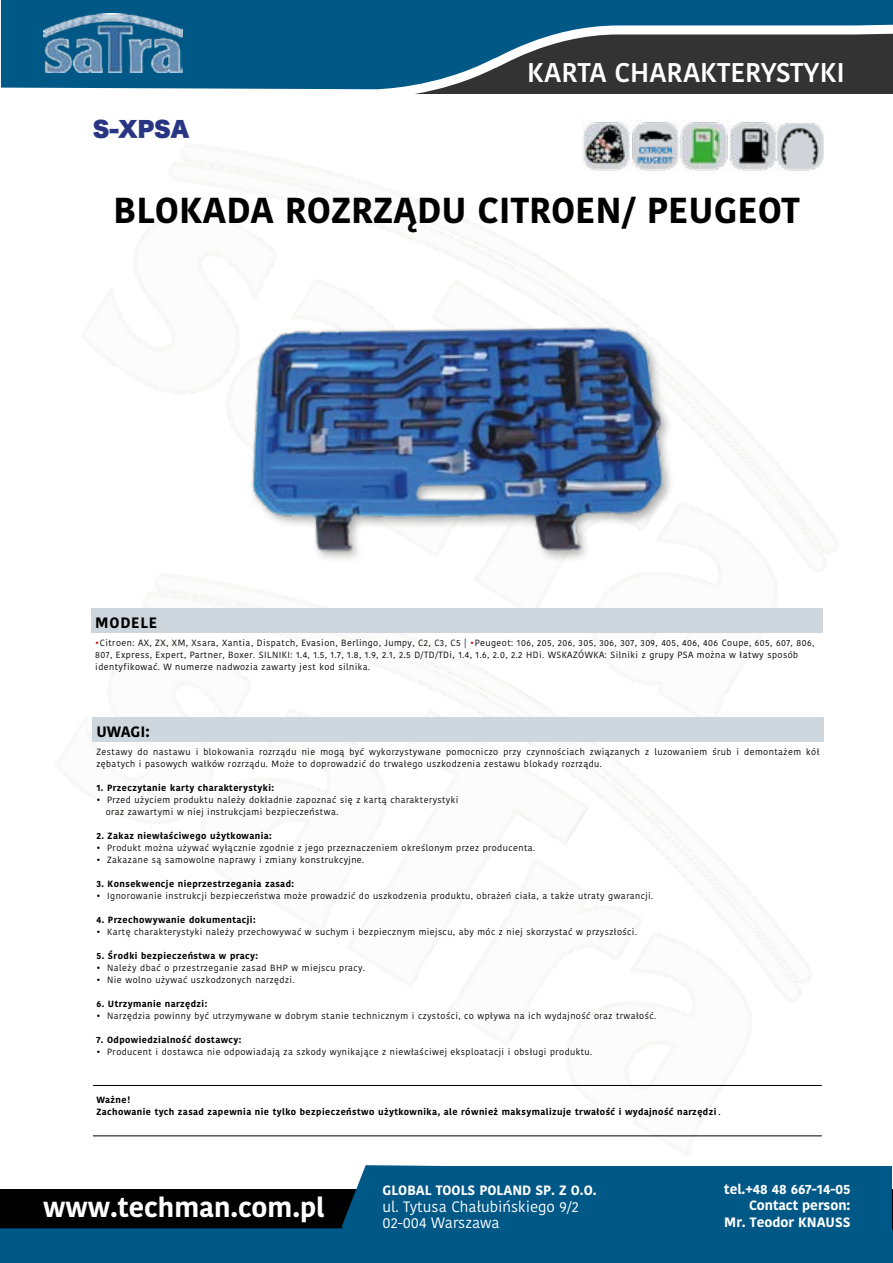
<style>
.page{position:relative;width:893px;height:1263px;background:#fff}
.page>*{position:absolute;margin:0;border:0;box-sizing:border-box;transform-origin:0 0}
.t1{font:700 36px "Kohinoor Telugu";color:#000}
.t2{font:600 27px "Kohinoor Bangla";color:#fff}
.t3{font:700 27px "Kohinoor Telugu";color:#fff}
.t4{font:21px "Hiragino Sans W9";color:#283583}
.t5{font:15px/16.5px "Kohinoor Telugu";color:#fff}
.t6{font:700 15px "Kohinoor Telugu";letter-spacing:.05em;color:#000}
.t7{font:700 13.5px/16.5px "Kohinoor Telugu";color:#fff;text-align:right}
.t8{font:9px/12px "Kohinoor Telugu";letter-spacing:.05em;color:#000}
.t9{font:700 9px/12px "Kohinoor Telugu";letter-spacing:.05em;color:#000}
.s1{color:#cd1719}
.s2{font-family:"Courier New"}
</style>
<div class="page">
<img style="left:582px;top:120px;width:197px;height:50px">
<img style="left:629px;top:164px;width:47px;height:7px">
<img style="left:629px;top:146px;width:47px;height:18px">
<img style="left:774px;top:124px;width:50px;height:47px">
<img style="left:229px;top:317px;width:449px;height:243px">
<div style="left:91px;top:608px;width:732px;height:24px;background:#ccd6dc"></div>
<div style="left:92px;top:717px;width:732px;height:24px;background:#ced7dd"></div>
<hr style="left:93px;top:1135px;width:729px;height:1px;background:#000">
<hr style="left:93px;top:1085px;width:729px;height:1px;background:#000">
<div style="left:0;top:1189px;width:407px;height:58px;background:#000"></div>
<hr style="left:891px;top:1189px;width:2px;height:58px;background:#000">
<div style="left:0;top:1228px;width:893px;height:35px;background:#005887"></div>
<svg style="left:342px;top:1165px;width:99px;height:90px;background:#16628b"></svg>
<div style="left:405px;top:1166px;width:487px;height:97px;background:#005887"></div>
<svg style="left:0;top:0;width:893px;height:94px;background:#265b78"></svg>
<img style="left:43px;top:14px;width:140px;height:58px">
<h3 class="t4" style="left:93px;top:118px;width:98px">S-XPSA</h3>
<h2 class="t2" style="left:527px;top:50px;width:319px">KARTA CHARAKTERYSTYKI</h2>
<h1 class="t1" style="left:114px;top:189px;width:688px">BLOKADA ROZRZĄDU CITROEN/ PEUGEOT</h1>
<h3 class="t6" style="left:95px;top:614px;width:63px">MODELE</h3>
<p class="t8" style="left:95px;top:637px;width:720px"><span class="s1">•</span>Citroen: AX, ZX, XM, Xsara, Xantia, Dispatch, Evasion, Berlingo, Jumpy, C2, C3, C5 | <span class="s1">•</span>Peugeot: 106, 205, 206, 305, 306, 307, 309, 405, 406, 406 Coupe, 605, 607, 806,<br>807, Express, Expert, Partner, Boxer. SILNIKI: 1.4, 1.5, 1.7, 1.8, 1.9, 2.1, 2.5 D/TD/TDi, 1.4, 1.6, 2.0, 2.2 HDi. WSKAZÓWKA: Silniki z grupy PSA można w łatwy sposób identyfikować. W numerze nadwozia zawarty jest kod silnika.</p>
<h3 class="t6" style="left:96px;top:723px;width:55px">UWAGI:</h3>
<p class="t8" style="left:96px;top:746px;width:724px">Zestawy do nastawu i blokowania rozrządu nie mogą być wykorzystywane pomocniczo przy czynnościach związanych z luzowaniem śrub i demontażem kół zębatych i pasowych wałków rozrządu. Może to doprowadzić do trwałego uszkodzenia zestawu blokady rozrządu.</p>
<p class="t9" style="left:96px;top:782px;width:179px">1. Przeczytanie karty charakterystyki:</p>
<p class="t8" style="left:106px;top:794px;width:354px;text-indent:-9px">• Przed użyciem produktu należy dokładnie zapoznać się z kartą charakterystyki oraz zawartymi w niej instrukcjami bezpieczeństwa.</p>
<p class="t9" style="left:96px;top:830px;width:177px">2. Zakaz niewłaściwego użytkowania:</p>
<p class="t8" style="left:96px;top:842px;width:440px">• Produkt można używać wyłącznie zgodnie z jego przeznaczeniem określonym przez producenta.</p>
<p class="t8" style="left:96px;top:854px;width:269px">• Zakazane są samowolne naprawy i zmiany konstrukcyjne.</p>
<p class="t9" style="left:96px;top:878px;width:199px">3. Konsekwencje nieprzestrzegania zasad:</p>
<p class="t8" style="left:96px;top:890px;width:558px">• Ignorowanie instrukcji bezpieczeństwa może prowadzić do uszkodzenia produktu, obrażeń ciała, a także utraty gwarancji.</p>
<p class="t9" style="left:96px;top:914px;width:161px">4. Przechowywanie dokumentacji:</p>
<p class="t8" style="left:96px;top:926px;width:542px">• Kartę charakterystyki należy przechowywać w suchym i bezpiecznym miejscu, aby móc z niej skorzystać w przyszłości.</p>
<p class="t9" style="left:96px;top:950px;width:163px">5. Środki bezpieczeństwa w pracy:</p>
<p class="t8" style="left:96px;top:962px;width:270px">• Należy dbać o przestrzeganie zasad BHP w miejscu pracy.</p>
<p class="t8" style="left:96px;top:974px;width:200px">• Nie wolno używać uszkodzonych narzędzi.</p>
<p class="t9" style="left:96px;top:998px;width:112px">6. Utrzymanie narzędzi:</p>
<p class="t8" style="left:96px;top:1010px;width:561px">• Narzędzia powinny być utrzymywane w dobrym stanie technicznym i czystości, co wpływa na ich wydajność oraz trwałość.</p>
<p class="t9" style="left:96px;top:1034px;width:147px">7. Odpowiedzialność dostawcy:</p>
<p class="t8" style="left:96px;top:1046px;width:497px">• Producent i dostawca nie odpowiadają za szkody wynikające z niewłaściwej eksploatacji i obsługi produktu.</p>
<p class="t9" style="left:96px;top:1094px;width:627px">Ważne!<br>Zachowanie tych zasad zapewnia nie tylko bezpieczeństwo użytkownika, ale również maksymalizuje trwałość i wydajność narzędzi<span class="s2">.</span></p>
<h2 class="t3" style="left:43px;top:1192px;width:283px">www.techman.com.pl</h2>
<h3 class="t7" style="left:383px;top:1182px;width:216px">GLOBAL TOOLS POLAND SP. Z O.O.</h3>
<h3 class="t5" style="left:383px;top:1198px;width:198px">ul. Tytusa Chałubińskiego 9/2<br>02-004 Warszawa</h3>
<h3 class="t7" style="left:724px;top:1181px;width:128px">tel.+48 48 667-14-05<br>Contact person:<br>Mr. Teodor KNAUSS</h3>
</div>
